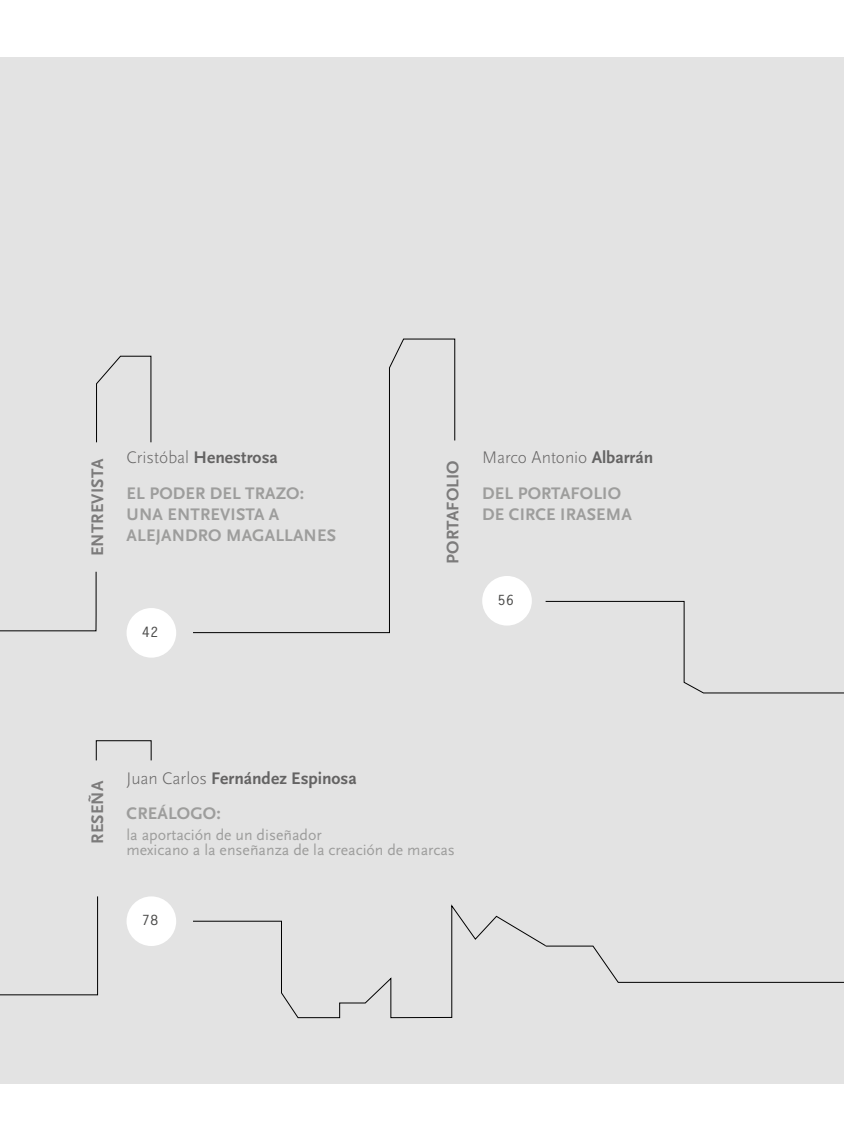
<style>
.page{position:relative;width:844px;height:1141px;background:#fff}
.page>*{position:absolute;margin:0;border:0;box-sizing:border-box;transform-origin:0 0}
.t1{font:700 17.5px/21px "Scala Sans Pro";letter-spacing:.01em;color:#9d9d9c}
.t2{font:700 17.5px "Scala Sans";color:#646363}
.t3{font:700 17.5px "Scala Sans Pro";letter-spacing:.01em;color:#7c7b7b}
.t4{font:300 17.5px "Scala Sans";letter-spacing:-.01em;color:#646363}
.t5{font:15.75px/15.8px "Scala Sans Pro";color:#9d9d9c}
.t6{font:700 14px "Letter Gothic MT Std";color:#4a4a49}
.s1{font-weight:300}
.s2{font-weight:700}
</style>
<div class="page">
<div style="left:0;top:57px;width:843px;height:1027px;background:#e3e3e3"></div>
<div style="left:126px;top:896px;width:50px;height:50px;background:#fff;border-radius:50%"></div>
<div style="left:126px;top:608px;width:50px;height:50px;background:#fff;border-radius:50%"></div>
<div style="left:482px;top:576px;width:49px;height:50px;background:#fff;border-radius:50%"></div>
<svg style="left:0;top:571px;width:96px;height:60px"></svg>
<svg style="left:96px;top:356px;width:55px;height:87px"></svg>
<svg style="left:193px;top:339px;width:262px;height:294px"></svg>
<svg style="left:545px;top:601px;width:298px;height:92px"></svg>
<svg style="left:0;top:896px;width:98px;height:99px"></svg>
<div style="left:96px;top:740px;width:55px;height:21px;border:1px solid #000"></div>
<svg style="left:193px;top:904px;width:353px;height:114px"></svg>
<svg style="left:545px;top:946px;width:298px;height:37px"></svg>
<p class="t3" style="left:87px;top:556px;width:99px;rotate:-90deg">ENTREVISTA</p>
<p class="t2" style="left:126px;top:448px;width:153px"><span class="s1">Cristóbal</span> Henestrosa</p>
<p class="t1" style="left:127px;top:483px;width:211px">EL PODER DEL TRAZO:<br>UNA ENTREVISTA A<br>ALEJANDRO MAGALLANES</p>
<p class="t6" style="left:142px;top:623px;width:18px">42</p>
<p class="t3" style="left:443px;top:564px;width:105px;rotate:-90deg">PORTAFOLIO</p>
<p class="t4" style="left:482px;top:448px;width:172px">Marco Antonio <span class="s2">Albarrán</span></p>
<p class="t1" style="left:482px;top:483px;width:151px">DEL PORTAFOLIO<br>DE CIRCE IRASEMA</p>
<p class="t6" style="left:497px;top:591px;width:18px">56</p>
<p class="t3" style="left:87px;top:844px;width:65px;rotate:-90deg">RESEÑA</p>
<p class="t2" style="left:126px;top:768px;width:231px"><span class="s1">Juan Carlos</span> Fernández Espinosa</p>
<p class="t1" style="left:127px;top:803px;width:96px">CREÁLOGO:</p>
<p class="t5" style="left:126px;top:827px;width:330px">la aportación de un diseñador<br>mexicano a la enseñanza de la creación de marcas</p>
<p class="t6" style="left:142px;top:911px;width:18px">78</p>
</div>
